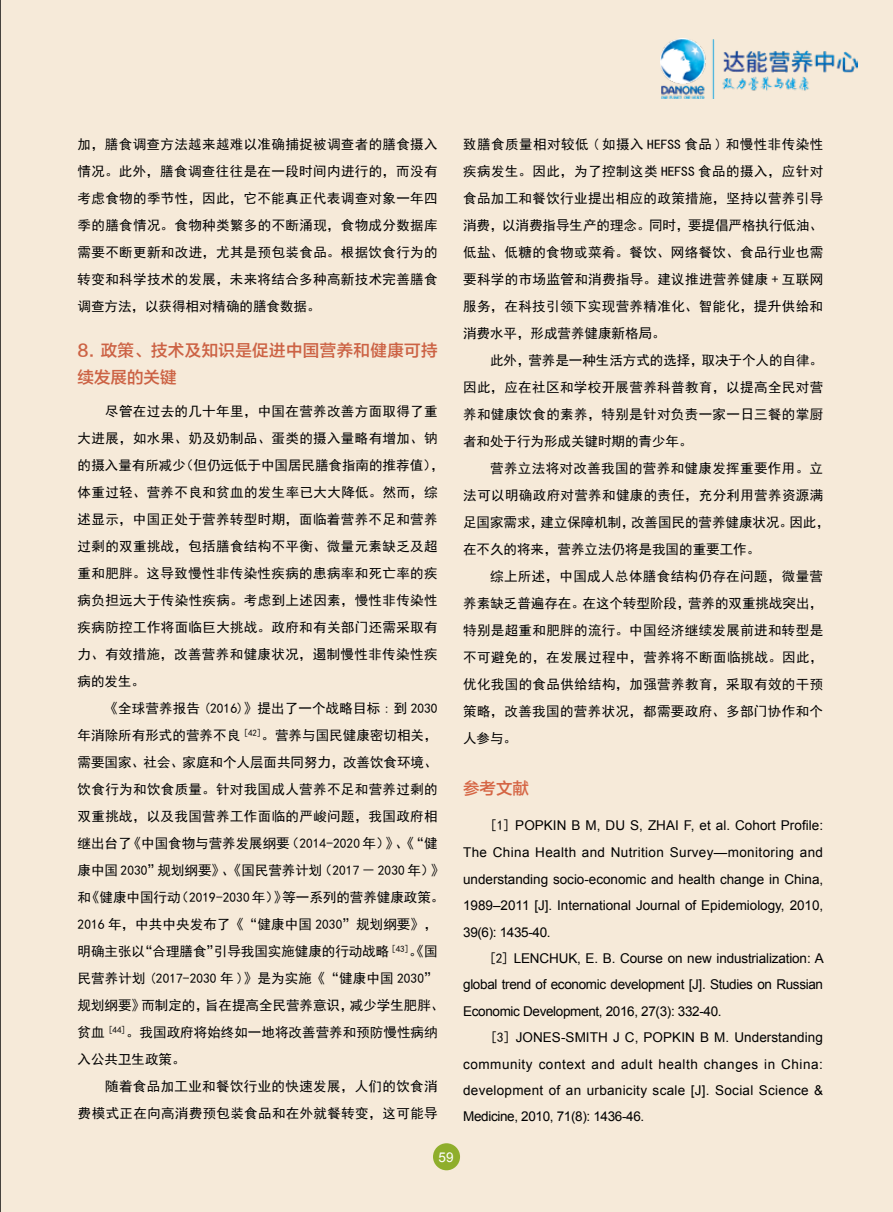
<style>
.page{position:relative;width:893px;height:1212px;background:#f6ead9}
.page>*{position:absolute;margin:0;border:0;box-sizing:border-box;transform-origin:0 0}
.t1{font:16.5px/27px "FZLTZHK GBK1 0";letter-spacing:.025em;color:#cc6244}
.t2{font:16.5px "FZLTZHK GBK1 0";color:#d56544}
.t3{font:13.5px/27px "Sim Hei";letter-spacing:.025em;color:#000;text-align:justify}
.t4{font:13.5px/26.4px "Arial";letter-spacing:-.025em;color:#000;text-align:justify}
.t5{font:13.5px/27px "Sim Hei";color:#000}
.t6{font:13.5px "Arial";color:#fff}
.s1{font-family:"Sim Hei"}
</style>
<div class="page">
<img style="left:661px;top:38px;width:196px;height:61px">
<div style="left:433px;top:1143px;width:27px;height:27px;background:#8fae2c;border-radius:50%"></div>
<p class="t3" style="left:78px;top:131px;width:362px">加，膳食调查方法越来越难以准确捕捉被调查者的膳食摄入情况。此外，膳食调查往往是在一段时间内进行的，而没有考虑食物的季节性，因此，它不能真正代表调查对象一年四季的膳食情况。食物种类繁多的不断涌现，食物成分数据库需要不断更新和改进，尤其是预包装食品。根据饮食行为的转变和科学技术的发展，未来将结合多种高新技术完善膳食调查方法，以获得相对精确的膳食数据。</p>
<p class="t1" style="left:78px;top:337px;width:361px">8. 政策、技术及知识是促进中国营养和健康可持续发展的关键</p>
<p class="t3" style="left:78px;top:398px;width:368px;text-align:left;text-indent:28px">尽管在过去的几十年里，中国在营养改善方面取得了重大进展，如水果、奶及奶制品、蛋类的摄入量略有增加、钠的摄入量有所减少（但仍远低于中国居民膳食指南的推荐值），体重过轻、营养不良和贫血的发生率已大大降低。然而，综述显示，中国正处于营养转型时期，面临着营养不足和营养过剩的双重挑战，包括膳食结构不平衡、微量元素缺乏及超重和肥胖。这导致慢性非传染性疾病的患病率和死亡率的疾病负担远大于传染性疾病。考虑到上述因素，慢性非传染性疾病防控工作将面临巨大挑战。政府和有关部门还需采取有力、有效措施，改善营养和健康状况，遏制慢性非传染性疾病的发生。</p>
<p class="t5" style="left:78px;top:695px;width:368px;text-indent:27px">《全球营养报告 (2016)》提出了一个战略目标 : 到 2030年消除所有形式的营养不良 <sup>[42]</sup>。营养与国民健康密切相关，需要国家、社会、家庭和个人层面共同努力，改善饮食环境、饮食行为和饮食质量。针对我国成人营养不足和营养过剩的双重挑战，以及我国营养工作面临的严峻问题，我国政府相继出台了《中国食物与营养发展纲要（2014-2020 年）》、《“健康中国 2030”规划纲要》、《国民营养计划（2017 － 2030 年）》和《健康中国行动（2019-2030 年）》等一系列的营养健康政策。2016 年，中共中央发布了《“健康中国 2030”规划纲要》，明确主张以“合理膳食”引导我国实施健康的行动战略 <sup>[43]</sup>。《国民营养计划 (2017-2030 年 )》是为实施《“健康中国 2030”规划纲要》而制定的，旨在提高全民营养意识，减少学生肥胖、贫血 <sup>[44]</sup>。我国政府将始终如一地将改善营养和预防慢性病纳入公共卫生政策。</p>
<p class="t3" style="left:78px;top:1073px;width:362px;text-align:right">随着食品加工业和餐饮行业的快速发展，人们的饮食消<br>费模式正在向高消费预包装食品和在外就餐转变，这可能导</p>
<p class="t3" style="left:463px;top:131px;width:362px">致膳食质量相对较低 ( 如摄入 HEFSS 食品 ) 和慢性非传染性疾病发生。因此，为了控制这类 HEFSS 食品的摄入，应针对食品加工和餐饮行业提出相应的政策措施，坚持以营养引导消费，以消费指导生产的理念。同时，要提倡严格执行低油、低盐、低糖的食物或菜肴。餐饮、网络餐饮、食品行业也需要科学的市场监管和消费指导。建议推进营养健康 + 互联网服务，在科技引领下实现营养精准化、智能化，提升供给和消费水平，形成营养健康新格局。</p>
<p class="t3" style="left:463px;top:347px;width:362px;text-indent:27px">此外，营养是一种生活方式的选择，取决于个人的自律。因此，应在社区和学校开展营养科普教育，以提高全民对营养和健康饮食的素养，特别是针对负责一家一日三餐的掌厨者和处于行为形成关键时期的青少年。</p>
<p class="t3" style="left:463px;top:455px;width:368px;text-align:left;text-indent:27px">营养立法将对改善我国的营养和健康发挥重要作用。立法可以明确政府对营养和健康的责任，充分利用营养资源满足国家需求，建立保障机制，改善国民的营养健康状况。因此，在不久的将来，营养立法仍将是我国的重要工作。</p>
<p class="t3" style="left:463px;top:563px;width:362px;text-indent:27px">综上所述，中国成人总体膳食结构仍存在问题，微量营养素缺乏普遍存在。在这个转型阶段，营养的双重挑战突出，特别是超重和肥胖的流行。中国经济继续发展前进和转型是不可避免的，在发展过程中，营养将不断面临挑战。因此，优化我国的食品供给结构，加强营养教育，采取有效的干预策略，改善我国的营养状况，都需要政府、多部门协作和个人参与。</p>
<p class="t2" style="left:463px;top:779px;width:67px">参考文献</p>
<p class="t4" style="left:463px;top:812px;width:362px;text-indent:27px"><span class="s1">[1]</span> POPKIN B M, DU S, ZHAI F, et al. Cohort Profile:<br>The China Health and Nutrition Survey—monitoring and understanding socio-economic and health change in China, 1989–2011 [J]. International Journal of Epidemiology, 2010, 39(6): 1435-40.</p>
<p class="t4" style="left:463px;top:945px;width:362px;text-indent:26px"><span class="s1">[2]</span> LENCHUK, E. B. Course on new industrialization: A global trend of economic development [J]. Studies on Russian Economic Development, 2016, 27(3): 332-40.</p>
<p class="t4" style="left:463px;top:1024px;width:362px;text-indent:27px"><span class="s1">[3]</span> JONES-SMITH J C, POPKIN B M. Understanding community context and adult health changes in China: development of an urbanicity scale [J]. Social Science &amp; Medicine, 2010, 71(8): 1436-46.</p>
<p class="t6" style="left:439px;top:1148px;width:17px">59</p>
</div>
